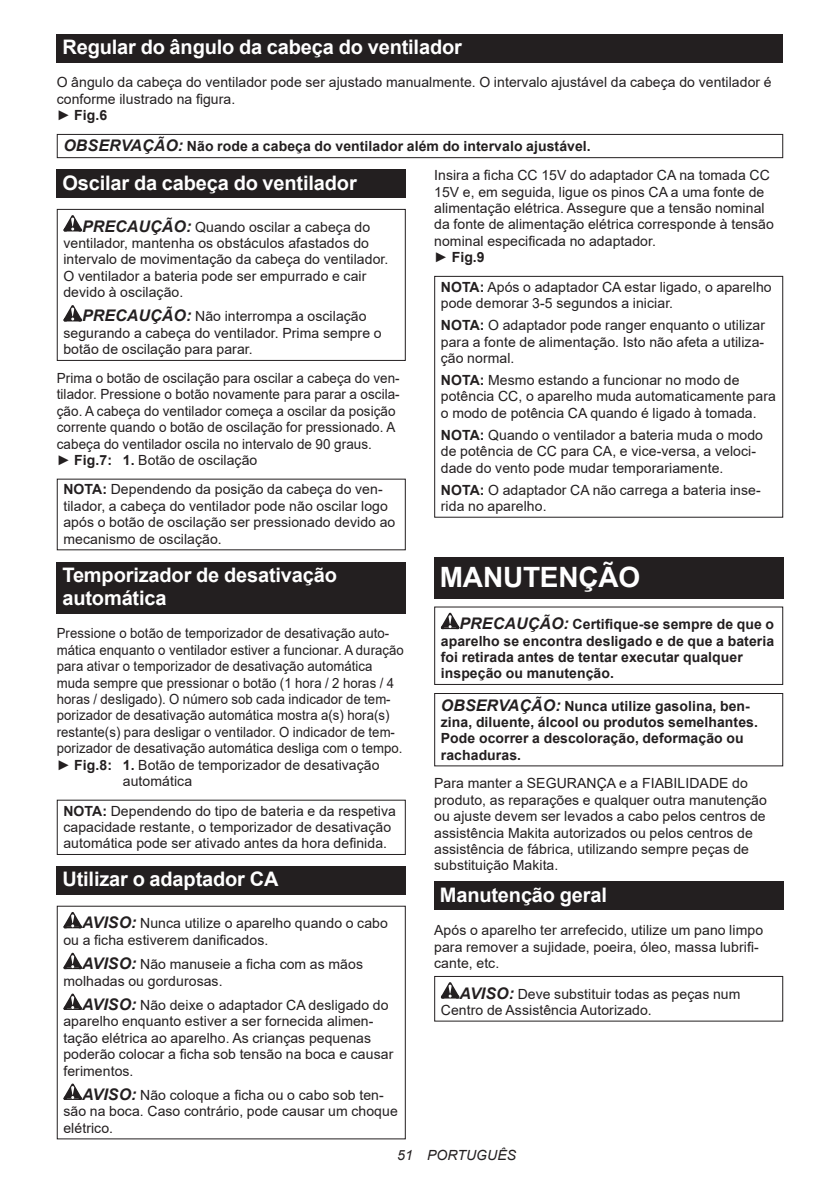
<style>
.page{position:relative;width:840px;height:1191px;background:#fff}
.page>*{position:absolute;margin:0;border:0;box-sizing:border-box;transform-origin:0 0}
.t1{font:700 28px "Arial";letter-spacing:-.01em;color:#fff}
.t2{font:700 20px/23.4px "Arial";letter-spacing:-.01em;color:#fff}
.t3{font:14px/16.4px "Arial";letter-spacing:.005em;color:#231f20}
.t4{font:14px "Arial";letter-spacing:.005em;color:#231f20;scale:.94 1}
.t5{font:700 14px/16.4px "Arial";letter-spacing:.005em;color:#231f20}
.t6{font:14px/16.4px "Arial";letter-spacing:.005em;color:#231f20;scale:.96 1}
.t7{font:italic 14px "Arial";letter-spacing:.005em;color:#231f20}
.s1{font-weight:700}
.s2{font-style:italic;font-size:16px}
.s3{font-weight:700;font-style:italic;font-size:16px}
</style>
<div class="page">
<div style="left:57px;top:34px;width:725px;height:29px;background:#231f20"></div>
<div style="left:57px;top:134px;width:725px;height:24px;border:1px solid #231f20"></div>
<div style="left:57px;top:169px;width:348px;height:29px;background:#231f20"></div>
<svg style="left:63px;top:215px;width:19px;height:16px"></svg>
<svg style="left:63px;top:305px;width:19px;height:16px"></svg>
<div style="left:57px;top:209px;width:348px;height:152px;border:1px solid #231f20"></div>
<div style="left:57px;top:561px;width:348px;height:52px;background:#231f20"></div>
<div style="left:57px;top:799px;width:348px;height:56px;border:1px solid #231f20"></div>
<div style="left:57px;top:866px;width:348px;height:28px;background:#231f20"></div>
<svg style="left:63px;top:912px;width:19px;height:16px"></svg>
<svg style="left:63px;top:952px;width:19px;height:17px"></svg>
<svg style="left:63px;top:993px;width:19px;height:17px"></svg>
<svg style="left:63px;top:1083px;width:19px;height:17px"></svg>
<div style="left:434px;top:276px;width:348px;height:242px;border:1px solid #231f20"></div>
<div style="left:434px;top:557px;width:348px;height:41px;background:#231f20"></div>
<svg style="left:440px;top:613px;width:19px;height:16px"></svg>
<div style="left:434px;top:606px;width:348px;height:79px;border:1px solid #231f20"></div>
<div style="left:434px;top:693px;width:348px;height:73px;border:1px solid #231f20"></div>
<div style="left:434px;top:881px;width:348px;height:29px;background:#231f20"></div>
<svg style="left:440px;top:982px;width:19px;height:16px"></svg>
<div style="left:434px;top:976px;width:348px;height:45px;border:1px solid #231f20"></div>
<h2 class="t2" style="left:62px;top:36px;width:401px">Regular do ângulo da cabeça do ventilador</h2>
<p class="t3" style="left:57px;top:74px;width:716px">O ângulo da cabeça do ventilador pode ser ajustado manualmente. O intervalo ajustável da cabeça do ventilador é conforme ilustrado na figura.<br>► <span class="s1">Fig.6</span></p>
<p class="t5" style="left:63px;top:138px;width:528px"><span class="s2">OBSERVAÇÃO:</span> Não rode a cabeça do ventilador além do intervalo ajustável.</p>
<h2 class="t2" style="left:62px;top:171px;width:296px">Oscilar da cabeça do ventilador</h2>
<p class="t3" style="left:63px;top:218px;width:326px;text-indent:19px"><span class="s3">PRECAUÇÃO:</span> Quando oscilar a cabeça do ventilador, mantenha os obstáculos afastados do intervalo de movimentação da cabeça do ventilador.<br>O ventilador a bateria pode ser empurrado e cair devido à oscilação.</p>
<p class="t3" style="left:63px;top:308px;width:319px;text-indent:19px"><span class="s3">PRECAUÇÃO:</span> Não interrompa a oscilação segurando a cabeça do ventilador. Prima sempre o botão de oscilação para parar.</p>
<p class="t6" style="left:57px;top:370px;width:358px">Prima o botão de oscilação para oscilar a cabeça do ven&shy;tilador. Pressione o botão novamente para parar a oscila&shy;ção. A cabeça do ventilador começa a oscilar da posição corrente quando o botão de oscilação for pressionado. A cabeça do ventilador oscila no intervalo de 90 graus.<br>► <span class="s1">Fig.7: 1.</span> Botão de oscilação</p>
<p class="t3" style="left:63px;top:481px;width:333px"><span class="s1">NOTA:</span> Dependendo da posição da cabeça do ven&shy;tilador, a cabeça do ventilador pode não oscilar logo após o botão de oscilação ser pressionado devido ao mecanismo de oscilação.</p>
<h2 class="t2" style="left:62px;top:563px;width:276px">Temporizador de desativação automática</h2>
<p class="t4" style="left:57px;top:624px;width:355px">Pressione o botão de temporizador de desativação auto-</p>
<p class="t4" style="left:57px;top:640px;width:370px">mática enquanto o ventilador estiver a funcionar. A duração</p>
<p class="t4" style="left:57px;top:656px;width:337px">para ativar o temporizador de desativação automática</p>
<p class="t4" style="left:57px;top:673px;width:360px">muda sempre que pressionar o botão (1 hora / 2 horas / 4</p>
<p class="t4" style="left:57px;top:689px;width:356px">horas / desligado). O número sob cada indicador de tem-</p>
<p class="t4" style="left:57px;top:706px;width:355px">porizador de desativação automática mostra a(s) hora(s)</p>
<p class="t4" style="left:57px;top:722px;width:361px">restante(s) para desligar o ventilador. O indicador de tem-</p>
<p class="t4" style="left:57px;top:738px;width:369px">porizador de desativação automática desliga com o tempo.</p>
<p class="t3" style="left:57px;top:756px;width:324px">► <span class="s1">Fig.8: 1.</span> Botão de temporizador de desativação</p>
<p class="t3" style="left:123px;top:772px;width:71px">automática</p>
<p class="t3" style="left:63px;top:802px;width:334px"><span class="s1">NOTA:</span> Dependendo do tipo de bateria e da respetiva capacidade restante, o temporizador de desativação automática pode ser ativado antes da hora definida.</p>
<h2 class="t2" style="left:62px;top:867px;width:217px">Utilizar o adaptador CA</h2>
<p class="t3" style="left:63px;top:915px;width:326px;text-indent:19px"><span class="s3">AVISO:</span> Nunca utilize o aparelho quando o cabo ou a ficha estiverem danificados.</p>
<p class="t3" style="left:63px;top:956px;width:301px;text-indent:19px"><span class="s3">AVISO:</span> Não manuseie a ficha com as mãos molhadas ou gordurosas.</p>
<p class="t3" style="left:63px;top:996px;width:331px;text-indent:19px"><span class="s3">AVISO:</span> Não deixe o adaptador CA desligado do aparelho enquanto estiver a ser fornecida alimen&shy;tação elétrica ao aparelho. As crianças pequenas poderão colocar a ficha sob tensão na boca e causar ferimentos.</p>
<p class="t3" style="left:63px;top:1086px;width:335px;text-indent:19px"><span class="s3">AVISO:</span> Não coloque a ficha ou o cabo sob ten&shy;são na boca. Caso contrário, pode causar um choque elétrico.</p>
<p class="t3" style="left:434px;top:167px;width:341px">Insira a ficha CC 15V do adaptador CA na tomada CC 15V e, em seguida, ligue os pinos CA a uma fonte de alimentação elétrica. Assegure que a tensão nominal da fonte de alimentação elétrica corresponde à tensão nominal especificada no adaptador.<br>► <span class="s1">Fig.9</span></p>
<p class="t3" style="left:440px;top:278px;width:332px"><span class="s1">NOTA:</span> Após o adaptador CA estar ligado, o aparelho pode demorar 3-5 segundos a iniciar.</p>
<p class="t3" style="left:440px;top:317px;width:325px;text-align:justify"><span class="s1">NOTA:</span> O adaptador pode ranger enquanto o utilizar para a fonte de alimentação. Isto não afeta a utiliza&shy;ção normal.</p>
<p class="t3" style="left:440px;top:372px;width:336px"><span class="s1">NOTA:</span> Mesmo estando a funcionar no modo de potência CC, o aparelho muda automaticamente para o modo de potência CA quando é ligado à tomada.</p>
<p class="t3" style="left:440px;top:426px;width:323px"><span class="s1">NOTA:</span> Quando o ventilador a bateria muda o modo de potência de CC para CA, e vice-versa, a veloci&shy;dade do vento pode mudar temporariamente.</p>
<p class="t3" style="left:440px;top:481px;width:321px"><span class="s1">NOTA:</span> O adaptador CA não carrega a bateria inse&shy;rida no aparelho.</p>
<h1 class="t1" style="left:439px;top:557px;width:202px">MANUTENÇÃO</h1>
<p class="t5" style="left:440px;top:616px;width:334px;text-indent:19px"><span class="s2">PRECAUÇÃO:</span> Certifique-se sempre de que o aparelho se encontra desligado e de que a bateria foi retirada antes de tentar executar qualquer inspeção ou manutenção.</p>
<p class="t5" style="left:440px;top:697px;width:318px"><span class="s2">OBSERVAÇÃO:</span> Nunca utilize gasolina, ben&shy;zina, diluente, álcool ou produtos semelhantes.<br>Pode ocorrer a descoloração, deformação ou rachaduras.</p>
<p class="t3" style="left:434px;top:775px;width:334px">Para manter a SEGURANÇA e a FIABILIDADE do produto, as reparações e qualquer outra manutenção ou ajuste devem ser levados a cabo pelos centros de assistência Makita autorizados ou pelos centros de assistência de fábrica, utilizando sempre peças de substituição Makita.</p>
<h2 class="t2" style="left:439px;top:883px;width:169px">Manutenção geral</h2>
<p class="t3" style="left:434px;top:922px;width:330px">Após o aparelho ter arrefecido, utilize um pano limpo para remover a sujidade, poeira, óleo, massa lubrifi&shy;cante, etc.</p>
<p class="t3" style="left:440px;top:985px;width:301px;text-indent:19px"><span class="s3">AVISO:</span> Deve substituir todas as peças num<br>Centro de Assistência Autorizado.</p>
<p class="t7" style="left:397px;top:1146px;width:120px">51 PORTUGUÊS</p>
</div>
